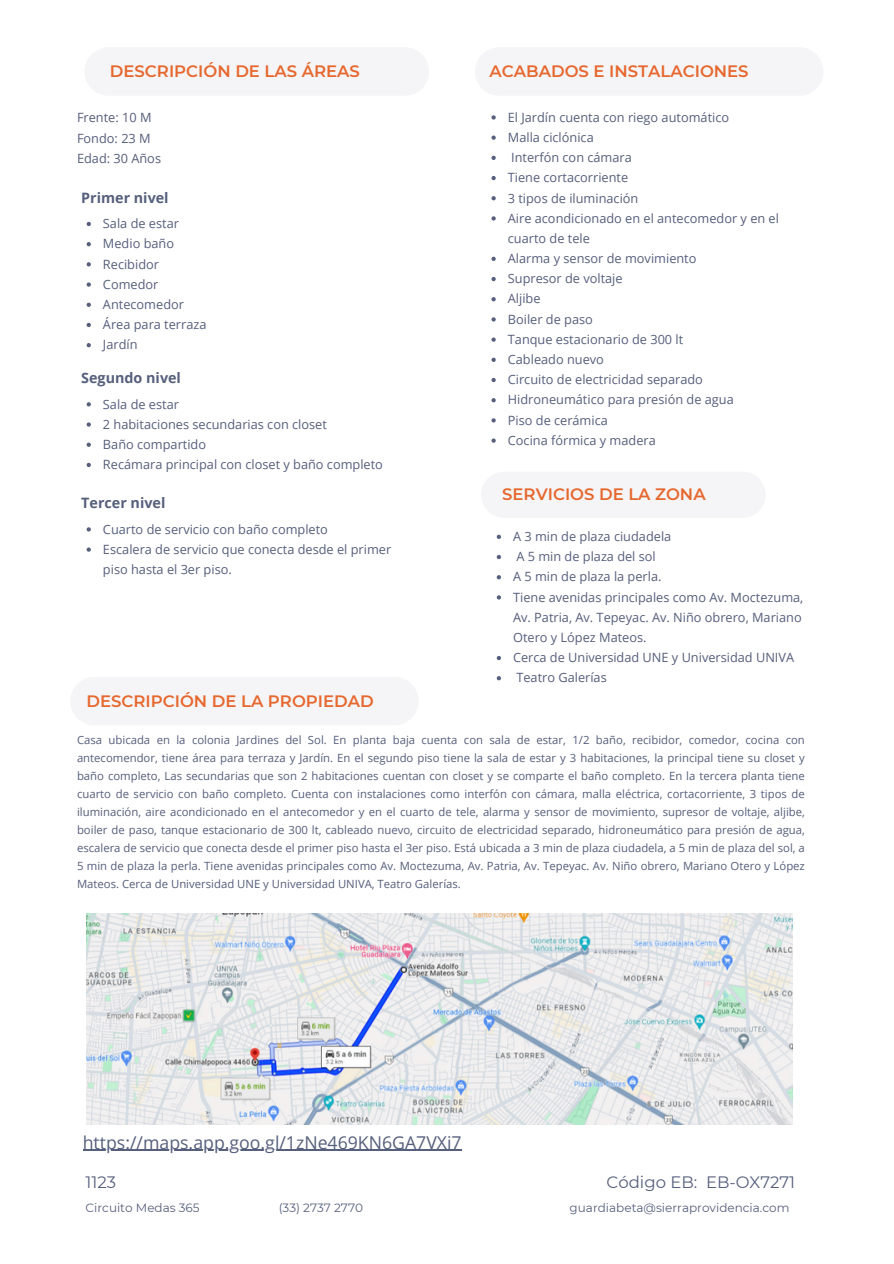
<style>
.page{position:relative;width:894px;height:1264px;background:#fff}
.page>*{position:absolute;margin:0;border:0;box-sizing:border-box;transform-origin:0 0}
.t1{font:17.7px "Open Sans";color:#565f7c}
.t2{font:600 16.5px "Montserrat";color:#e6682f}
.t3{font:16.5px "Montserrat";color:#565f7c}
.t4{font:700 14.25px "Open Sans";color:#565f7c}
.t5{font:12.75px/20.2px "Open Sans";color:#565f7c}
.t6{font:12px "Montserrat";color:#565f7c}
.t7{font:11.25px/18px "Open Sans";color:#565f7c;text-align:justify}
</style>
<div class="page">
<img style="left:86px;top:913px;width:705px;height:211px">
<div style="left:481px;top:471px;width:284px;height:47px;background:#f5f5f7;border-radius:23px"></div>
<hr style="left:83px;top:1149px;width:378px;height:1px;background:#565f7c">
<svg style="left:87px;top:222px;width:4px;height:4px"></svg>
<svg style="left:87px;top:242px;width:4px;height:4px"></svg>
<svg style="left:87px;top:262px;width:4px;height:4px"></svg>
<svg style="left:87px;top:282px;width:4px;height:5px"></svg>
<svg style="left:87px;top:302px;width:4px;height:5px"></svg>
<svg style="left:87px;top:323px;width:4px;height:4px"></svg>
<svg style="left:87px;top:343px;width:4px;height:4px"></svg>
<svg style="left:491px;top:115px;width:4px;height:5px"></svg>
<svg style="left:491px;top:135px;width:4px;height:5px"></svg>
<svg style="left:491px;top:156px;width:4px;height:4px"></svg>
<svg style="left:491px;top:176px;width:4px;height:4px"></svg>
<svg style="left:491px;top:196px;width:4px;height:4px"></svg>
<svg style="left:491px;top:216px;width:4px;height:4px"></svg>
<svg style="left:491px;top:257px;width:4px;height:4px"></svg>
<svg style="left:491px;top:277px;width:4px;height:4px"></svg>
<svg style="left:491px;top:297px;width:4px;height:4px"></svg>
<svg style="left:491px;top:317px;width:4px;height:4px"></svg>
<svg style="left:491px;top:337px;width:4px;height:5px"></svg>
<svg style="left:491px;top:358px;width:4px;height:4px"></svg>
<svg style="left:491px;top:378px;width:4px;height:4px"></svg>
<svg style="left:491px;top:398px;width:4px;height:4px"></svg>
<svg style="left:491px;top:418px;width:4px;height:4px"></svg>
<svg style="left:491px;top:438px;width:4px;height:5px"></svg>
<svg style="left:496px;top:534px;width:5px;height:5px"></svg>
<svg style="left:496px;top:555px;width:5px;height:4px"></svg>
<svg style="left:496px;top:575px;width:5px;height:4px"></svg>
<svg style="left:496px;top:595px;width:5px;height:4px"></svg>
<svg style="left:496px;top:656px;width:5px;height:4px"></svg>
<svg style="left:496px;top:676px;width:5px;height:4px"></svg>
<svg style="left:87px;top:402px;width:4px;height:4px"></svg>
<svg style="left:87px;top:422px;width:4px;height:4px"></svg>
<svg style="left:87px;top:442px;width:4px;height:5px"></svg>
<svg style="left:87px;top:463px;width:4px;height:4px"></svg>
<svg style="left:87px;top:527px;width:4px;height:4px"></svg>
<svg style="left:87px;top:547px;width:4px;height:4px"></svg>
<h1 class="t2" style="left:110px;top:61px;width:251px">DESCRIPCIÓN DE LAS ÁREAS</h1>
<p class="t5" style="left:77px;top:107px;width:76px">Frente: 10 M</p>
<p class="t5" style="left:77px;top:127px;width:75px">Fondo: 23 M</p>
<p class="t5" style="left:77px;top:148px;width:85px">Edad: 30 Años</p>
<p class="t4" style="left:81px;top:188px;width:89px">Primer nivel</p>
<p class="t5" style="left:103px;top:213px;width:77px">Sala de estar</p>
<h4 class="t5" style="left:103px;top:233px;width:73px">Medio baño</h4>
<p class="t5" style="left:103px;top:253px;width:58px">Recibidor</p>
<h3 class="t5" style="left:103px;top:274px;width:57px">Comedor</h3>
<p class="t5" style="left:103px;top:294px;width:83px">Antecomedor</p>
<p class="t5" style="left:103px;top:314px;width:105px">Área para terraza</p>
<p class="t5" style="left:103px;top:334px;width:36px">Jardín</p>
<p class="t4" style="left:81px;top:367px;width:101px">Segundo nivel</p>
<p class="t5" style="left:103px;top:393px;width:77px">Sala de estar</p>
<h1 class="t5" style="left:103px;top:414px;width:225px">2 habitaciones secundarias con closet</h1>
<p class="t5" style="left:103px;top:434px;width:105px">Baño compartido</p>
<p class="t5" style="left:103px;top:454px;width:281px">Recámara principal con closet y baño completo</p>
<p class="t4" style="left:81px;top:492px;width:85px">Tercer nivel</p>
<p class="t5" style="left:103px;top:518px;width:226px">Cuarto de servicio con baño completo</p>
<p class="t5" style="left:103px;top:539px;width:290px">Escalera de servicio que conecta desde el primer piso hasta el 3er piso.</p>
<p class="t2" style="left:489px;top:61px;width:261px">ACABADOS E INSTALACIONES</p>
<p class="t5" style="left:507px;top:107px;width:223px">El Jardín cuenta con riego automático</p>
<p class="t5" style="left:507px;top:127px;width:87px">Malla ciclónica</p>
<h3 class="t5" style="left:511px;top:147px;width:122px">Interfón con cámara</h3>
<p class="t5" style="left:507px;top:167px;width:122px">Tiene cortacorriente</p>
<p class="t5" style="left:507px;top:187px;width:132px">3 tipos de iluminación</p>
<p class="t5" style="left:507px;top:208px;width:272px">Aire acondicionado en el antecomedor y en el cuarto de tele</p>
<p class="t5" style="left:507px;top:248px;width:190px">Alarma y sensor de movimiento</p>
<h3 class="t5" style="left:507px;top:268px;width:116px">Supresor de voltaje</h3>
<p class="t5" style="left:507px;top:288px;width:34px">Aljibe</p>
<p class="t5" style="left:507px;top:308px;width:86px">Boiler de paso</p>
<h1 class="t5" style="left:507px;top:329px;width:177px">Tanque estacionario de 300 lt</h1>
<p class="t5" style="left:507px;top:349px;width:98px">Cableado nuevo</p>
<p class="t5" style="left:507px;top:369px;width:197px">Circuito de electricidad separado</p>
<p class="t5" style="left:507px;top:389px;width:227px">Hidroneumático para presión de agua</p>
<p class="t5" style="left:507px;top:409px;width:101px">Piso de cerámica</p>
<p class="t5" style="left:507px;top:430px;width:149px">Cocina fórmica y madera</p>
<p class="t2" style="left:502px;top:484px;width:205px">SERVICIOS DE LA ZONA</p>
<p class="t5" style="left:513px;top:526px;width:160px">A 3 min de plaza ciudadela</p>
<p class="t5" style="left:516px;top:546px;width:141px">A 5 min de plaza del sol</p>
<p class="t5" style="left:513px;top:566px;width:150px">A 5 min de plaza la perla.</p>
<p class="t5" style="left:513px;top:586px;width:292px">Tiene avenidas principales como Av. Moctezuma,<br>Av. Patria, Av. Tepeyac. Av. Niño obrero, Mariano<br>Otero y López Mateos.</p>
<p class="t5" style="left:513px;top:647px;width:282px">Cerca de Universidad UNE y Universidad UNIVA</p>
<p class="t5" style="left:516px;top:667px;width:92px">Teatro Galerías</p>
<p class="t2" style="left:86px;top:690px;width:289px">DESCRIPCIÓN DE LA PROPIEDAD</p>
<p class="t7" style="left:77px;top:730px;width:729px">Casa ubicada en la colonia Jardines del Sol. En planta baja cuenta con sala de estar, 1/2 baño, recibidor, comedor, cocina con antecomendor, tiene área para terraza y Jardín. En el segundo piso tiene la sala de estar y 3 habitaciones, la principal tiene su closet y baño completo, Las secundarias que son 2 habitaciones cuentan con closet y se comparte el baño completo. En la tercera planta tiene cuarto de servicio con baño completo. Cuenta con instalaciones como interfón con cámara, malla eléctrica, cortacorriente, 3 tipos de iluminación, aire acondicionado en el antecomedor y en el cuarto de tele, alarma y sensor de movimiento, supresor de voltaje, aljibe, boiler de paso, tanque estacionario de 300 lt, cableado nuevo, circuito de electricidad separado, hidroneumático para presión de agua, escalera de servicio que conecta desde el primer piso hasta el 3er piso. Está ubicada a 3 min de plaza ciudadela, a 5 min de plaza del sol, a 5 min de plaza la perla. Tiene avenidas principales como Av. Moctezuma, Av. Patria, Av. Tepeyac. Av. Niño obrero, Mariano Otero y López Mateos. Cerca de Universidad UNE y Universidad UNIVA, Teatro Galerías.</p>
<h1 class="t1" style="left:83px;top:1129px;width:380px">https://maps.app.goo.gl/1zNe469KN6GA7VXi7</h1>
<h2 class="t3" style="left:85px;top:1172px;width:32px">1123</h2>
<h2 class="t3" style="left:606px;top:1172px;width:190px">Código EB: EB-OX7271</h2>
<h4 class="t6" style="left:85px;top:1200px;width:116px">Circuito Medas 365</h4>
<h4 class="t6" style="left:278px;top:1200px;width:86px">(33) 2737 2770</h4>
<h2 class="t6" style="left:569px;top:1200px;width:221px">guardiabeta@sierraprovidencia.com</h2>
</div>
